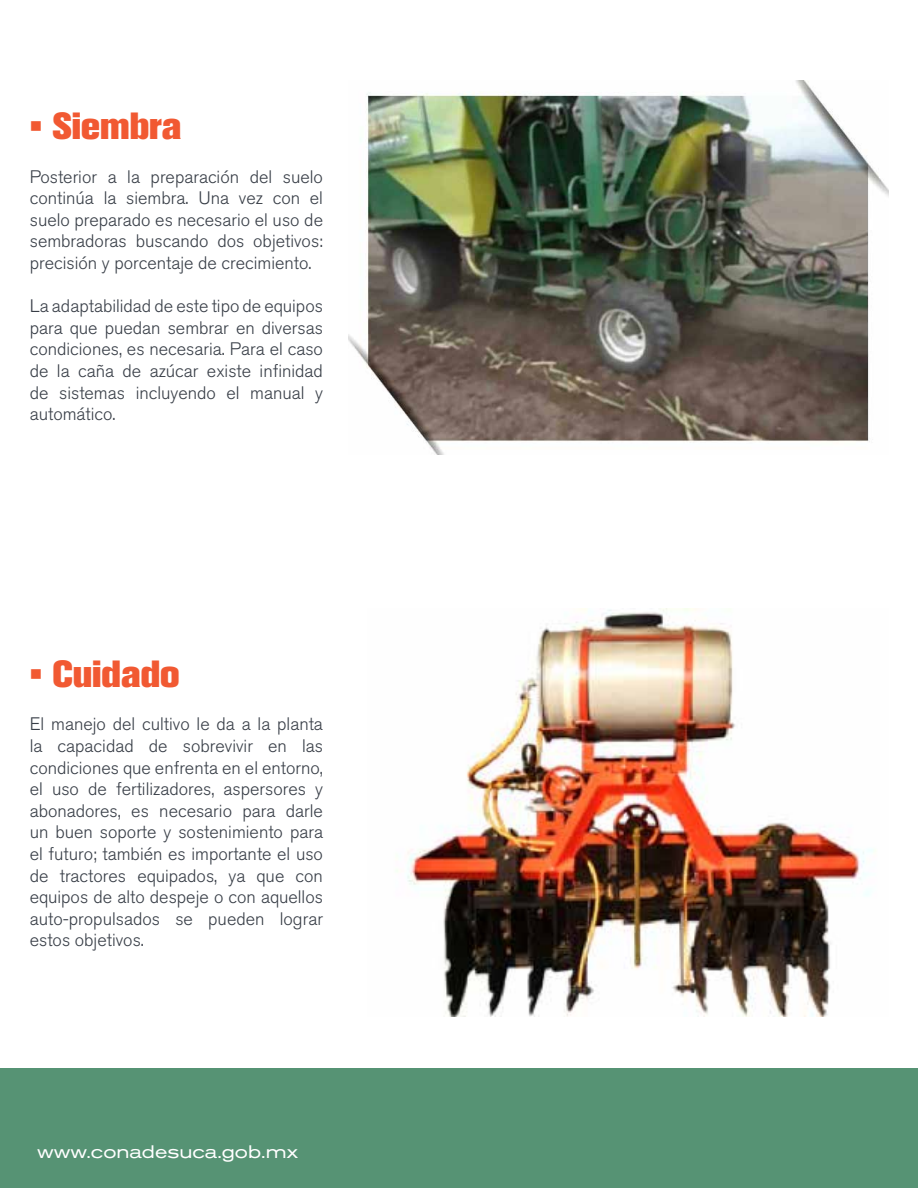
<style>
.page{position:relative;width:918px;height:1188px;background:#fff}
.page>*{position:absolute;margin:0;border:0;box-sizing:border-box;transform-origin:0 0}
.t1{font:800 37.5px "Akzidenz Grotesk BQ";color:#f15932}
.t2{font:300 18px/21.6px "Akzidenz Grotesk BQ";color:#383e47;text-align:justify}
.t3{font:expanded 18px "Akzidenz Grotesk BQ";color:#fff}
</style>
<div class="page">
<div style="left:0;top:1068px;width:918px;height:119px;background:#569374"></div>
<img style="left:396px;top:608px;width:477px;height:408px">
<img style="left:348px;top:80px;width:540px;height:375px">
<h1 class="t1" style="left:30px;top:105px;width:153px">• Siembra</h1>
<p class="t2" style="left:30px;top:166px;width:295px">Posterior a la preparación del suelo continúa la siembra. Una vez con el suelo preparado es necesario el uso de sembradoras buscando dos objetivos: precisión y porcentaje de crecimiento.</p>
<p class="t2" style="left:30px;top:296px;width:295px">La adaptabilidad de este tipo de equipos para que puedan sembrar en diversas condiciones, es necesaria. Para el caso de la caña de azúcar existe infinidad de sistemas incluyendo el manual y automático.</p>
<h1 class="t1" style="left:30px;top:652px;width:152px">• Cuidado</h1>
<p class="t2" style="left:30px;top:714px;width:295px">El manejo del cultivo le da a la planta la capacidad de sobrevivir en las condiciones que enfrenta en el entorno, el uso de fertilizadores, aspersores y abonadores, es necesario para darle un buen soporte y sostenimiento para el futuro; también es importante el uso de tractores equipados, ya que con equipos de alto despeje o con aquellos auto-propulsados se pueden lograr estos objetivos.</p>
<p class="t3" style="left:38px;top:1142px;width:262px">www.conadesuca.gob.mx</p>
</div>
